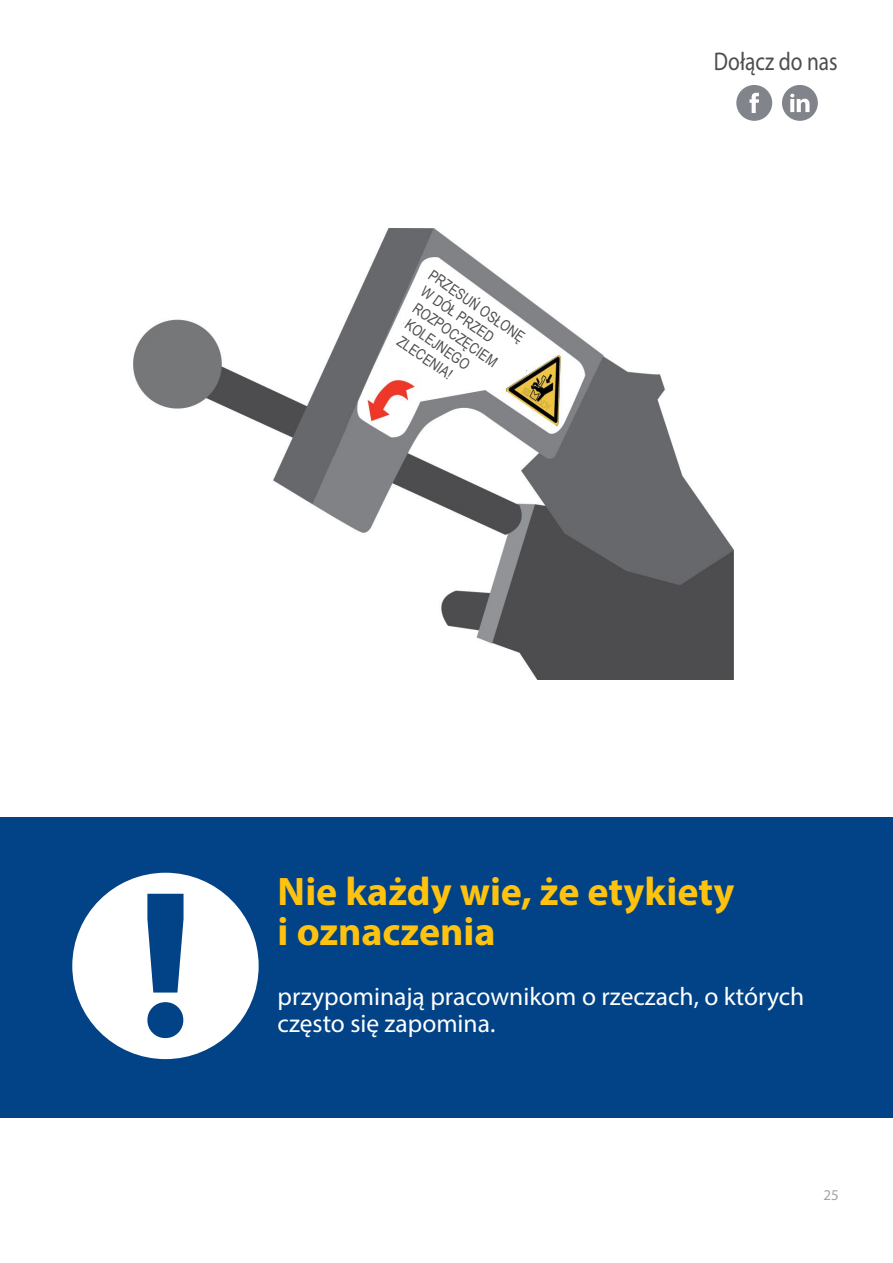
<style>
.page{position:relative;width:893px;height:1263px;background:#fff}
.page>*{position:absolute;margin:0;border:0;box-sizing:border-box;transform-origin:0 0}
.t1{font:700 39.9px/39.9px "Myriad Pro";color:#ffc20e}
.t2{font:25.65px "Myriad Pro";color:#4d4d4f;scale:.83 1}
.t3{font:25.5px/27px "Myriad Pro";color:#fff}
.t4{font:15px "Arial Narrow";color:#4d4d4f}
.t5{font:15px "Myriad Pro";color:#a2a4a7}
</style>
<div class="page">
<svg style="left:736px;top:85px;width:36px;height:36px"></svg>
<svg style="left:782px;top:85px;width:36px;height:36px"></svg>
<div style="left:0;top:817px;width:893px;height:300px;background:#014386"></div>
<div style="left:72px;top:873px;width:187px;height:186px;background:#fff;border-radius:50%"></div>
<svg style="left:147px;top:894px;width:37px;height:144px"></svg>
<img style="left:133px;top:228px;width:601px;height:451px">
<svg style="left:387px;top:264px;width:170px;height:128px"></svg>
<p class="t4" style="left:435px;top:266px;width:115px;rotate:35deg">PRZESUŃ OSŁONĘ</p>
<p class="t4" style="left:427px;top:283px;width:87px;rotate:35deg">W DÓŁ PRZED</p>
<p class="t4" style="left:420px;top:299px;width:101px;rotate:35deg">ROZPOCZĘCIEM</p>
<p class="t4" style="left:412px;top:316px;width:77px;rotate:35deg">KOLEJNEGO</p>
<p class="t4" style="left:404px;top:332px;width:65px;rotate:35deg">ZLECENIA!</p>
<p class="t2" style="left:714px;top:46px;width:151px">Dołącz do nas</p>
<h1 class="t1" style="left:278px;top:871px;width:458px">Nie każdy wie, że etykiety i oznaczenia</h1>
<p class="t3" style="left:278px;top:982px;width:528px">przypominają pracownikom o rzeczach, o których często się zapomina.</p>
<p class="t5" style="left:824px;top:1185px;width:17px">25</p>
</div>
